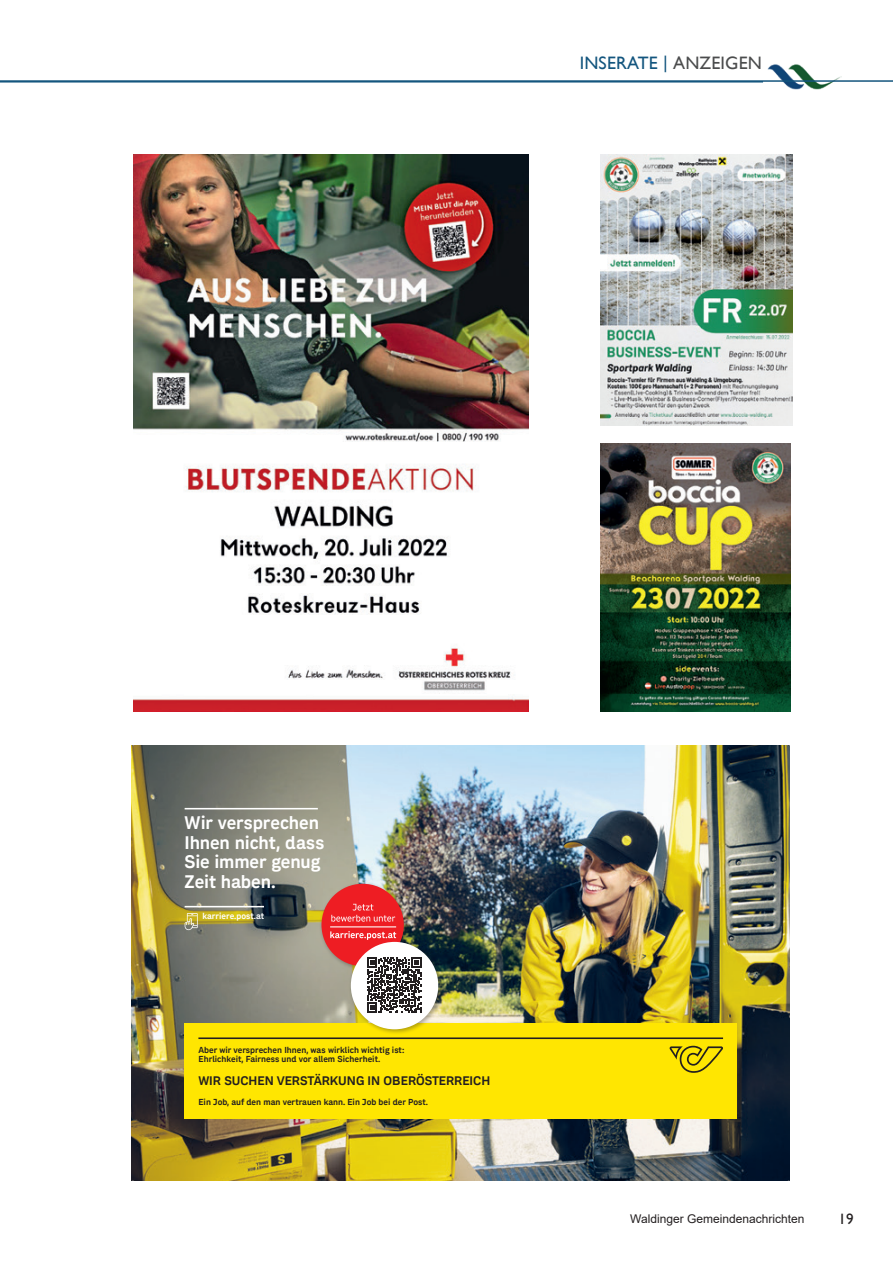
<style>
.page{position:relative;width:893px;height:1263px;background:#fff}
.page>*{position:absolute;margin:0;border:0;box-sizing:border-box;transform-origin:0 0}
.t1{font:18px "Gill Sans";letter-spacing:.01em;color:#13557e}
.t2{font:700 17.85px/19.6px "Post Sans";letter-spacing:-.01em;color:#fff}
.t3{font:15px "Gill Sans";color:#231f20}
.t4{font:700 12.15px "Post Sans";color:#231f20}
.t5{font:12px "Arial";color:#231f20}
.t6{font:700 8.55px/9.3px "Post Sans";color:#231f20}
.t7{font:700 8.55px "Post Sans";color:#fff}
.s1{color:#4b4c4d}
</style>
<div class="page">
<img style="left:768px;top:64px;width:74px;height:26px">
<img style="left:132px;top:746px;width:658px;height:435px">
<div style="left:185px;top:1023px;width:552px;height:95px;background:#ffe601"></div>
<hr style="left:198px;top:1037px;width:525px;height:2px;background:#231f20">
<hr style="left:185px;top:808px;width:133px;height:1px;background:#fff">
<hr style="left:185px;top:906px;width:79px;height:1px;background:#fff">
<svg style="left:660px;top:1037px;width:64px;height:13px"></svg>
<svg style="left:670px;top:1046px;width:53px;height:27px"></svg>
<svg style="left:185px;top:913px;width:13px;height:17px"></svg>
<div style="left:319px;top:881px;width:125px;height:154px;background:#231f20;opacity:.35"></div>
<div style="left:321px;top:884px;width:83px;height:82px;background:#ee1d23;border-radius:50%"></div>
<div style="left:351px;top:942px;width:87px;height:87px;background:#fff;border-radius:50%"></div>
<svg style="left:331px;top:904px;width:64px;height:17px"></svg>
<svg style="left:330px;top:931px;width:66px;height:9px"></svg>
<hr style="left:330px;top:926px;width:66px;height:1px;background:#fff">
<svg style="left:367px;top:958px;width:55px;height:54px"></svg>
<hr style="left:0;top:80px;width:893px;height:2px;background:#13557e">
<hr style="left:0;top:81px;width:763px;height:2px;background:#13557e">
<img style="left:600px;top:154px;width:192px;height:271px">
<img style="left:600px;top:443px;width:191px;height:269px">
<img style="left:134px;top:154px;width:394px;height:558px">
<h1 class="t1" style="left:580px;top:52px;width:184px">INSERATE | <span class="s1">ANZEIGEN</span></h1>
<h2 class="t2" style="left:185px;top:813px;width:141px">Wir versprechen<br>Ihnen nicht, dass<br>Sie immer genug<br>Zeit haben.</h2>
<p class="t7" style="left:202px;top:911px;width:63px">karriere.post.at</p>
<p class="t6" style="left:198px;top:1045px;width:207px">Aber wir versprechen Ihnen, was wirklich wichtig ist:<br>Ehrlichkeit, Fairness und vor allem Sicherheit.</p>
<h3 class="t4" style="left:198px;top:1073px;width:293px">WIR SUCHEN VERSTÄRKUNG IN OBERÖSTERREICH</h3>
<p class="t6" style="left:198px;top:1097px;width:231px">Ein Job, auf den man vertrauen kann. Ein Job bei der Post.</p>
<h3 class="t5" style="left:630px;top:1210px;width:176px">Waldinger Gemeindenachrichten</h3>
<h3 class="t3" style="left:838px;top:1211px;width:16px">19</h3>
</div>
